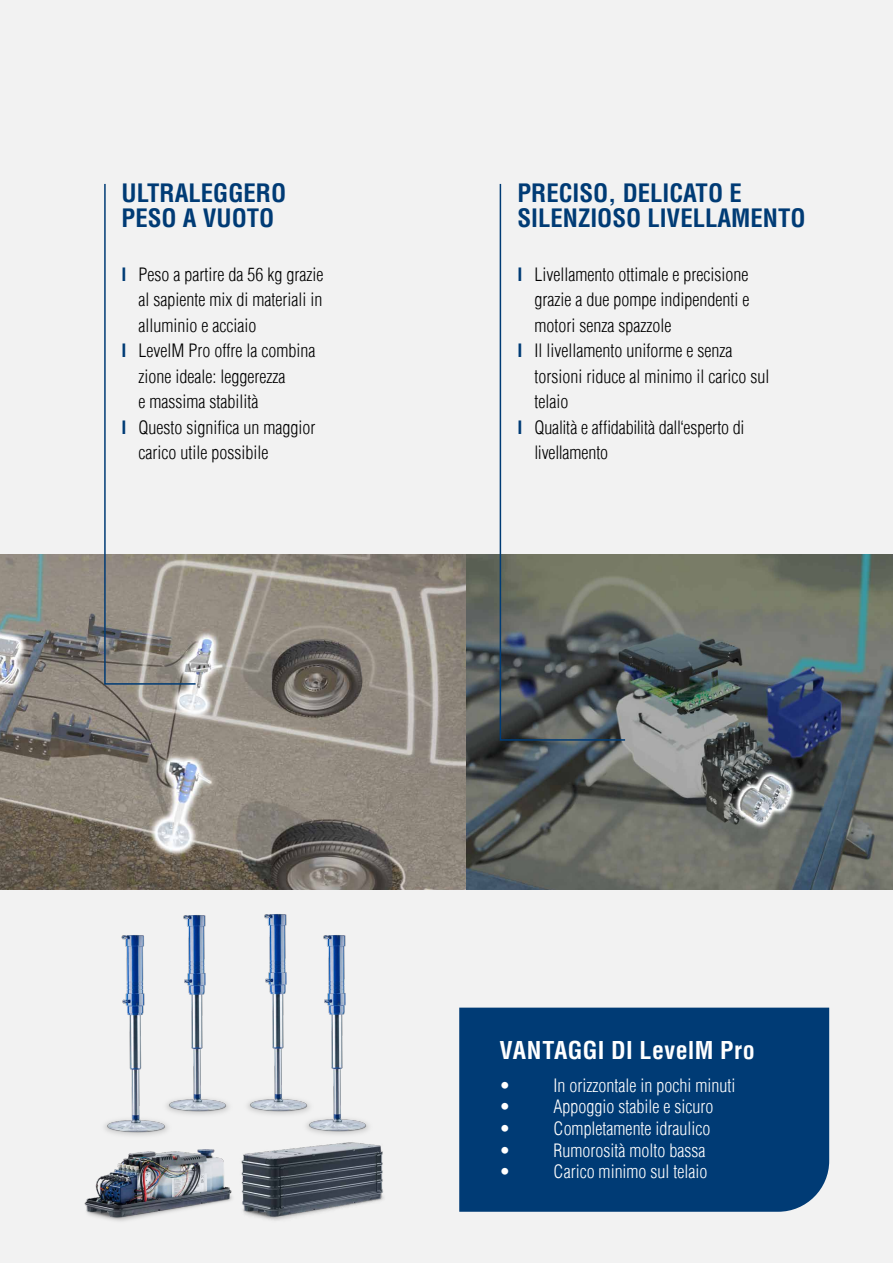
<style>
.page{position:relative;width:893px;height:1263px;background:#f2f2f2}
.page>*{position:absolute;margin:0;border:0;box-sizing:border-box;transform-origin:0 0}
.t1{font:700 condensed 24.75px/25.5px "Helvetica Com";color:#003b75}
.t2{font:700 condensed 24px "Helvetica Com";letter-spacing:.02em;color:#fff}
.t3{font:300 condensed 18px "Helvetica Com";color:#000}
.t4{font:300 condensed 18px "Helvetica Com";color:#fff}
.s1{font-weight:700;color:#003b75}
</style>
<div class="page">
<div style="left:459px;top:1008px;width:370px;height:204px;background:#003b75"></div>
<img style="left:0;top:555px;width:467px;height:335px">
<img style="left:467px;top:555px;width:426px;height:335px">
<svg style="left:499px;top:183px;width:128px;height:558px"></svg>
<svg style="left:103px;top:183px;width:94px;height:502px"></svg>
<img style="left:104px;top:935px;width:64px;height:195px">
<img style="left:162px;top:915px;width:67px;height:208px">
<img style="left:247px;top:914px;width:55px;height:201px">
<img style="left:302px;top:935px;width:67px;height:196px">
<img style="left:84px;top:1130px;width:143px;height:91px">
<img style="left:227px;top:1131px;width:157px;height:90px">
<h1 class="t1" style="left:122px;top:179px;width:166px">ULTRALEGGERO<br>PESO A VUOTO</h1>
<p class="t3" style="left:122px;top:263px;width:203px"><span class="s1">I</span> Peso a partire da 56 kg grazie</p>
<p class="t3" style="left:139px;top:288px;width:185px">al sapiente mix di materiali in</p>
<p class="t3" style="left:139px;top:314px;width:119px">alluminio e acciaio</p>
<p class="t3" style="left:122px;top:339px;width:195px"><span class="s1">I</span> LevelM Pro offre la combina</p>
<p class="t3" style="left:139px;top:365px;width:148px">zione ideale: leggerezza</p>
<p class="t3" style="left:139px;top:390px;width:121px">e massima stabilità</p>
<p class="t3" style="left:122px;top:416px;width:195px"><span class="s1">I</span> Questo significa un maggior</p>
<p class="t3" style="left:139px;top:441px;width:131px">carico utile possibile</p>
<h1 class="t1" style="left:517px;top:179px;width:289px">PRECISO, DELICATO E<br>SILENZIOSO LIVELLAMENTO</h1>
<p class="t3" style="left:517px;top:263px;width:232px"><span class="s1">I</span> Livellamento ottimale e precisione</p>
<p class="t3" style="left:534px;top:288px;width:216px">grazie a due pompe indipendenti e</p>
<p class="t3" style="left:534px;top:314px;width:138px">motori senza spazzole</p>
<p class="t3" style="left:517px;top:339px;width:216px"><span class="s1">I</span> Il livellamento uniforme e senza</p>
<p class="t3" style="left:534px;top:365px;width:236px">torsioni riduce al minimo il carico sul</p>
<p class="t3" style="left:534px;top:390px;width:35px">telaio</p>
<p class="t3" style="left:517px;top:416px;width:229px"><span class="s1">I</span> Qualità e affidabilità dall‘esperto di</p>
<p class="t3" style="left:534px;top:441px;width:75px">livellamento</p>
<h2 class="t2" style="left:500px;top:1034px;width:257px">VANTAGGI DI LevelM Pro</h2>
<p class="t4" style="left:500px;top:1074px;width:237px">• In orizzontale in pochi minuti</p>
<p class="t4" style="left:500px;top:1095px;width:215px">• Appoggio stabile e sicuro</p>
<p class="t4" style="left:500px;top:1117px;width:212px">• Completamente idraulico</p>
<p class="t4" style="left:500px;top:1139px;width:207px">• Rumorosità molto bassa</p>
<p class="t4" style="left:500px;top:1160px;width:209px">• Carico minimo sul telaio</p>
</div>
